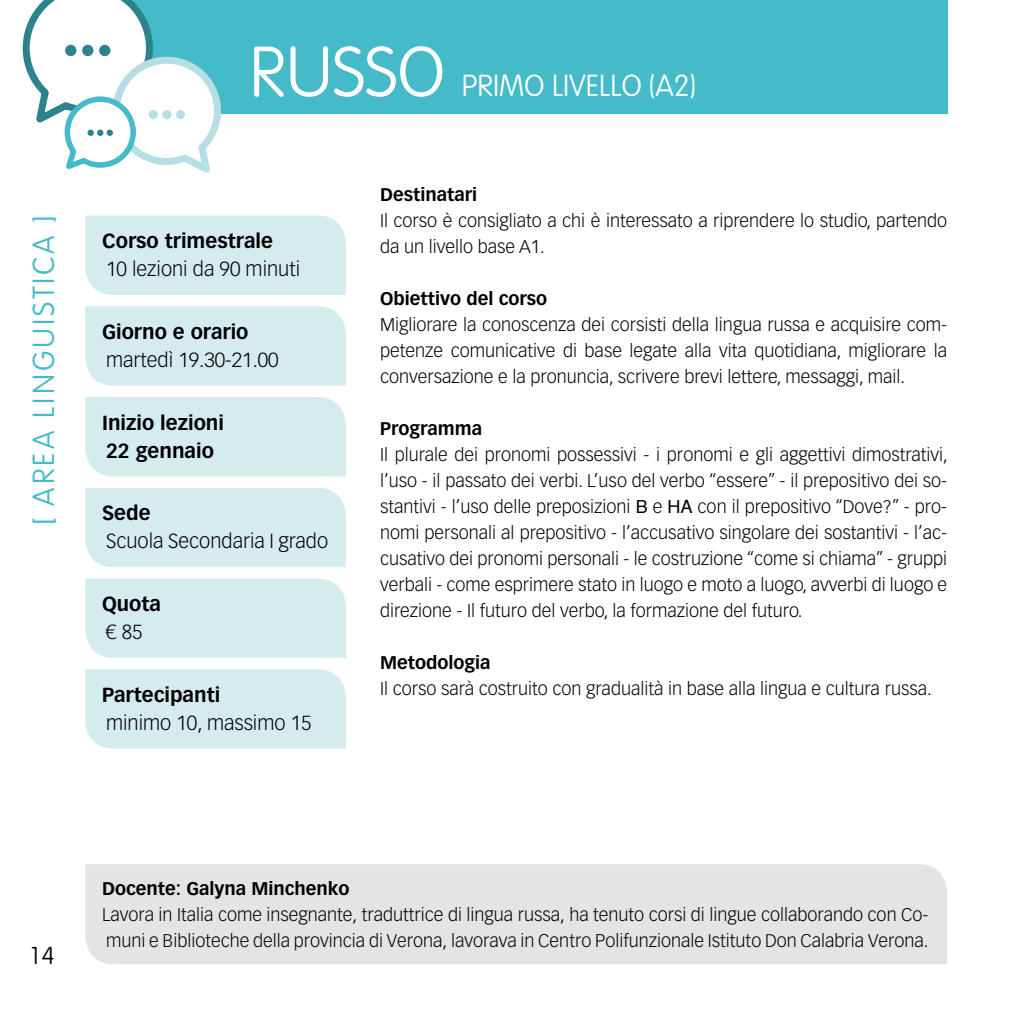
<style>
.page{position:relative;width:1021px;height:1021px;background:#fff}
.page>*{position:absolute;margin:0;border:0;box-sizing:border-box;transform-origin:0 0}
.t1{font:100 70px "VAG Rounded Std";color:#fff}
.t2{font:100 30px "VAG Rounded Std";letter-spacing:.1em;color:#45bac8}
.t3{font:100 30px "VAG Rounded Std";color:#fff}
.t4{font:100 24px "VAG Rounded Std";color:#000}
.t5{font:300 20px "Vectora LT Std";color:#000}
.t6{font:700 20px/28px "Vectora LT Std";color:#000}
.t7{font:300 18px/26px "Vectora LT Std";color:#000}
.t8{font:700 18px "Vectora LT Std";color:#000}
.s1{font-family:"Helvetica";font-weight:400}
</style>
<div class="page">
<div style="left:85px;top:0;width:862px;height:113px;background:#45bac8"></div>
<svg style="left:22px;top:0;width:202px;height:173px"></svg>
<div style="left:85px;top:578px;width:261px;height:80px;background:#d5ecef"></div>
<div style="left:85px;top:669px;width:261px;height:79px;background:#d5ecef"></div>
<div style="left:85px;top:488px;width:261px;height:79px;background:#d5ecef"></div>
<div style="left:85px;top:397px;width:261px;height:79px;background:#d5ecef"></div>
<div style="left:85px;top:306px;width:261px;height:80px;background:#d5ecef"></div>
<div style="left:85px;top:215px;width:261px;height:80px;background:#d5ecef"></div>
<div style="left:85px;top:864px;width:862px;height:100px;background:#e3e4e4"></div>
<h2 class="t2" style="left:26px;top:525px;width:311px;rotate:-90deg">[ AREA LINGUISTICA ]</h2>
<h1 class="t1" style="left:249px;top:32px;width:197px">RUSSO</h1>
<h2 class="t3" style="left:462px;top:69px;width:235px">PRIMO LIVELLO (A2)</h2>
<p class="t6" style="left:102px;top:227px;width:172px">Corso trimestrale</p>
<p class="t5" style="left:106px;top:257px;width:195px">10 lezioni da 90 minuti</p>
<p class="t6" style="left:102px;top:318px;width:148px">Giorno e orario</p>
<p class="t5" style="left:106px;top:348px;width:174px">martedì 19.30-21.00</p>
<p class="t6" style="left:102px;top:408px;width:123px">Inizio lezioni<br>22 gennaio</p>
<p class="t6" style="left:102px;top:499px;width:50px">Sede</p>
<p class="t5" style="left:106px;top:529px;width:224px">Scuola Secondaria I grado</p>
<p class="t6" style="left:102px;top:590px;width:60px">Quota</p>
<p class="t5" style="left:106px;top:620px;width:38px">€ 85</p>
<p class="t6" style="left:102px;top:680px;width:120px">Partecipanti</p>
<p class="t5" style="left:106px;top:711px;width:207px">minimo 10, massimo 15</p>
<p class="t8" style="left:380px;top:184px;width:98px">Destinatari</p>
<p class="t7" style="left:380px;top:208px;width:568px">Il corso è consigliato a chi è interessato a riprendere lo studio, partendo da un livello base A1.</p>
<p class="t8" style="left:380px;top:288px;width:169px">Obiettivo del corso</p>
<p class="t7" style="left:380px;top:312px;width:568px;text-align:justify">Migliorare la conoscenza dei corsisti della lingua russa e acquisire com&shy;petenze comunicative di base legate alla vita quotidiana, migliorare la conversazione e la pronuncia, scrivere brevi lettere, messaggi, mail.</p>
<p class="t8" style="left:380px;top:418px;width:103px">Programma</p>
<p class="t7" style="left:380px;top:442px;width:569px;text-align:justify">Il plurale dei pronomi possessivi - i pronomi e gli aggettivi dimostrativi, l’uso - il passato dei verbi. L’uso del verbo “essere” - il prepositivo dei so&shy;stantivi - l’uso delle preposizioni <span class="s1">В</span> e <span class="s1">НА</span> con il prepositivo “Dove?” - pro&shy;nomi personali al prepositivo - l’accusativo singolare dei sostantivi - l’ac&shy;cusativo dei pronomi personali - le costruzione “come si chiama” - gruppi verbali - come esprimere stato in luogo e moto a luogo, avverbi di luogo e direzione - Il futuro del verbo, la formazione del futuro.</p>
<p class="t8" style="left:380px;top:652px;width:112px">Metodologia</p>
<p class="t7" style="left:380px;top:676px;width:553px">Il corso sarà costruito con gradualità in base alla lingua e cultura russa.</p>
<h3 class="t4" style="left:31px;top:942px;width:25px">14</h3>
<p class="t8" style="left:102px;top:877px;width:249px">Docente: Galyna Minchenko</p>
<p class="t7" style="left:102px;top:902px;width:828px">Lavora in Italia come insegnante, traduttrice di lingua russa, ha tenuto corsi di lingue collaborando con Co&shy;muni e Biblioteche della provincia di Verona, lavorava in Centro Polifunzionale Istituto Don Calabria Verona.</p>
</div>
